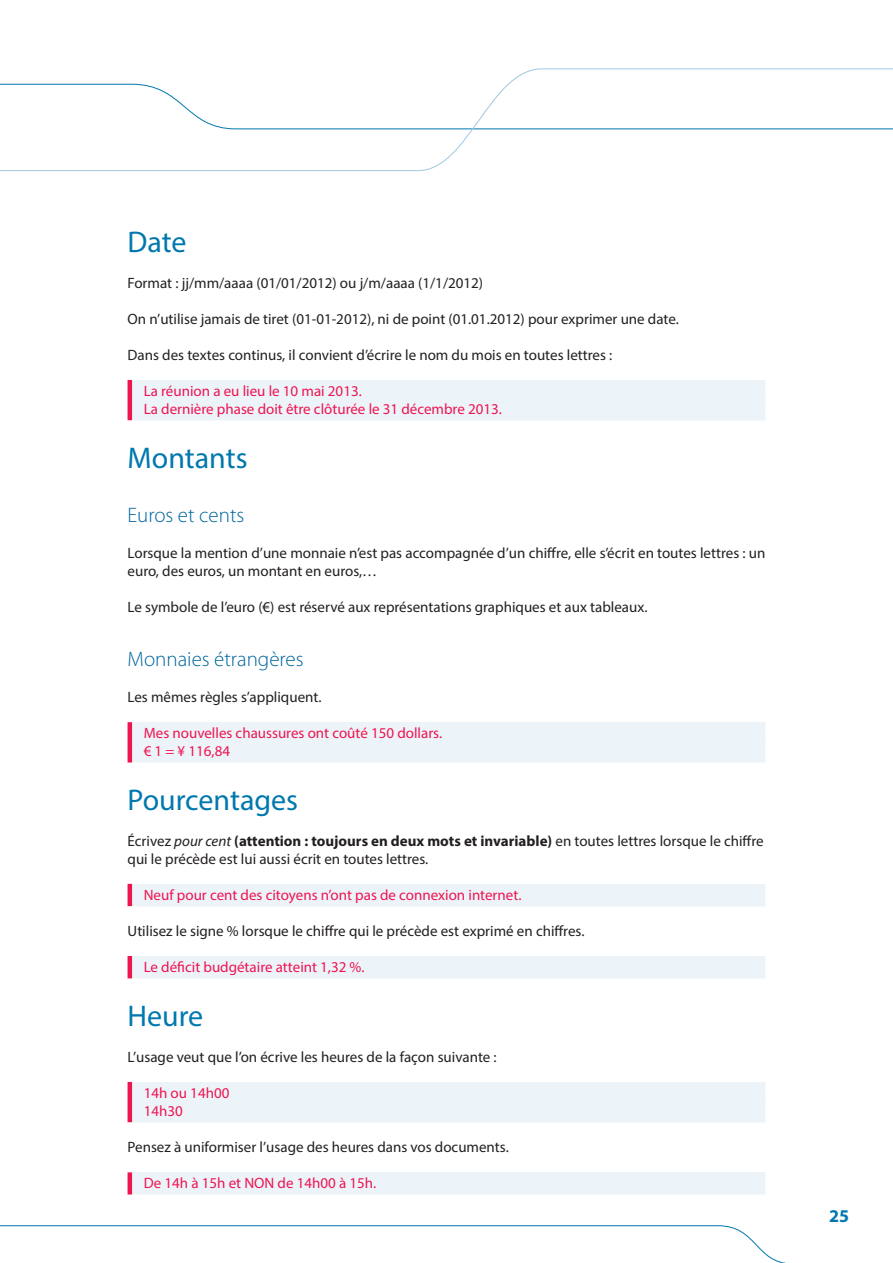
<style>
.page{position:relative;width:893px;height:1263px;background:#fff}
.page>*{position:absolute;margin:0;border:0;box-sizing:border-box;transform-origin:0 0}
.t1{font:30px "Myriad Pro";color:#0078ae}
.t2{font:300 21px "Myriad Pro";color:#00679e}
.t3{font:700 18px "Myriad Pro";color:#0078ae}
.t4{font:15px/18px "Myriad Pro";color:#231f20}
.t5{font:15px/18px "Myriad Pro";color:#ed1450}
.s1{font-style:italic}
.s2{font-weight:700}
</style>
<div class="page">
<svg style="left:0;top:1225px;width:786px;height:38px"></svg>
<div style="left:128px;top:380px;width:637px;height:22px;background:#edf4f9"></div>
<div style="left:128px;top:398px;width:637px;height:22px;background:#edf4f9"></div>
<div style="left:128px;top:722px;width:637px;height:22px;background:#edf4f9"></div>
<div style="left:128px;top:740px;width:637px;height:22px;background:#edf4f9"></div>
<div style="left:128px;top:884px;width:637px;height:22px;background:#edf4f9"></div>
<div style="left:128px;top:956px;width:637px;height:22px;background:#edf4f9"></div>
<div style="left:128px;top:1082px;width:637px;height:22px;background:#edf4f9"></div>
<div style="left:128px;top:1100px;width:637px;height:22px;background:#edf4f9"></div>
<div style="left:128px;top:1172px;width:637px;height:22px;background:#edf4f9"></div>
<hr style="left:128px;top:380px;width:4px;height:40px;background:#ed1450">
<hr style="left:128px;top:722px;width:4px;height:40px;background:#ed1450">
<hr style="left:128px;top:884px;width:4px;height:22px;background:#ed1450">
<hr style="left:128px;top:956px;width:4px;height:22px;background:#ed1450">
<hr style="left:128px;top:1082px;width:4px;height:40px;background:#ed1450">
<hr style="left:128px;top:1172px;width:4px;height:22px;background:#ed1450">
<svg style="left:0;top:68px;width:893px;height:103px"></svg>
<h1 class="t1" style="left:128px;top:223px;width:61px">Date</h1>
<p class="t4" style="left:128px;top:274px;width:357px">Format : jj/mm/aaaa (01/01/2012) ou j/m/aaaa (1/1/2012)</p>
<p class="t4" style="left:128px;top:310px;width:553px">On n’utilise jamais de tiret (01-01-2012), ni de point (01.01.2012) pour exprimer une date.</p>
<p class="t4" style="left:128px;top:346px;width:486px">Dans des textes continus, il convient d’écrire le nom du mois en toutes lettres :</p>
<p class="t5" style="left:144px;top:382px;width:360px">La réunion a eu lieu le 10 mai 2013.<br>La dernière phase doit être clôturée le 31 décembre 2013.</p>
<h1 class="t1" style="left:128px;top:439px;width:122px">Montants</h1>
<h2 class="t2" style="left:128px;top:503px;width:118px">Euros et cents</h2>
<p class="t4" style="left:128px;top:544px;width:639px">Lorsque la mention d’une monnaie n’est pas accompagnée d’un chiffre, elle s’écrit en toutes lettres : un euro, des euros, un montant en euros,…</p>
<p class="t4" style="left:128px;top:598px;width:521px">Le symbole de l’euro (€) est réservé aux représentations graphiques et aux tableaux.</p>
<h2 class="t2" style="left:128px;top:647px;width:177px">Monnaies étrangères</h2>
<p class="t4" style="left:128px;top:688px;width:195px">Les mêmes règles s’appliquent.</p>
<p class="t5" style="left:144px;top:724px;width:300px">Mes nouvelles chaussures ont coûté 150 dollars. € 1 = ¥ 116,84</p>
<h1 class="t1" style="left:128px;top:781px;width:172px">Pourcentages</h1>
<p class="t4" style="left:128px;top:832px;width:637px">Écrivez <span class="s1">pour cent</span> <span class="s2">(attention : toujours en deux mots et invariable)</span> en toutes lettres lorsque le chiffre qui le précède est lui aussi écrit en toutes lettres.</p>
<p class="t5" style="left:144px;top:886px;width:379px">Neuf pour cent des citoyens n’ont pas de connexion internet.</p>
<p class="t4" style="left:128px;top:922px;width:458px">Utilisez le signe % lorsque le chiffre qui le précède est exprimé en chiffres.</p>
<p class="t5" style="left:144px;top:958px;width:222px">Le déficit budgétaire atteint 1,32 %.</p>
<h1 class="t1" style="left:128px;top:997px;width:77px">Heure</h1>
<p class="t4" style="left:128px;top:1048px;width:371px">L’usage veut que l’on écrive les heures de la façon suivante :</p>
<p class="t5" style="left:144px;top:1084px;width:87px">14h ou 14h00<br>14h30</p>
<p class="t4" style="left:128px;top:1138px;width:383px">Pensez à uniformiser l’usage des heures dans vos documents.</p>
<p class="t5" style="left:144px;top:1174px;width:234px">De 14h à 15h et NON de 14h00 à 15h.</p>
<p class="t3" style="left:829px;top:1204px;width:21px">25</p>
</div>
